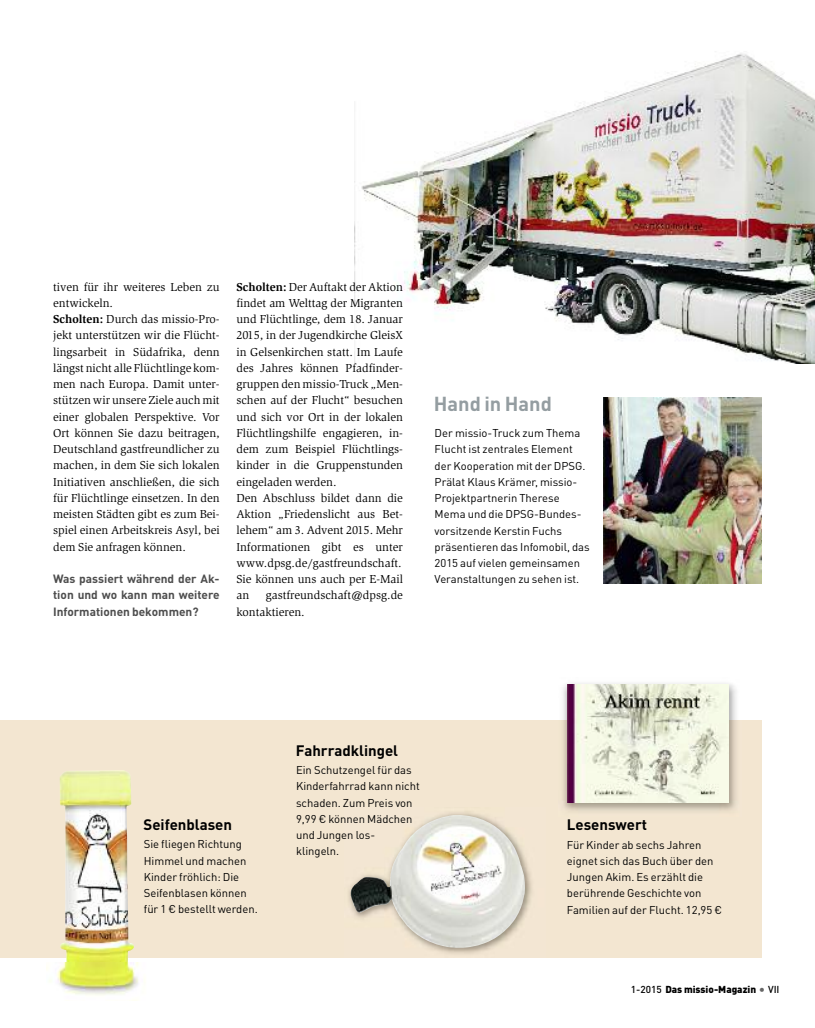
<style>
.page{position:relative;width:815px;height:1028px;background:#fff}
.page>*{position:absolute;margin:0;border:0;box-sizing:border-box;transform-origin:0 0}
.t1{font:700 20px "DIN Pro";color:#949da1}
.t2{font:700 15px "DIN Pro";color:#000}
.t3{font:11.88px/16.2px "Slimbach Std";color:#000}
.t4{font:700 11.88px/16.2px "DIN Pro";color:#4d4d4d;text-align:justify}
.t5{font:11.25px/16.2px "DIN Pro";color:#000}
.t6{font:900 10px "DIN Pro";color:#000}
.s1{font-weight:700}
.s2{font-weight:500}
.s3{font-weight:500;font-size:12.5px;color:#666}
</style>
<div class="page">
<div style="left:0;top:720px;width:761px;height:237px;background:#f3e6d1"></div>
<img style="left:354px;top:53px;width:461px;height:311px">
<img style="left:563px;top:683px;width:174px;height:128px">
<img style="left:568px;top:684px;width:161px;height:118px">
<img style="left:345px;top:811px;width:201px;height:147px">
<img style="left:351px;top:815px;width:174px;height:133px">
<img style="left:60px;top:770px;width:74px;height:192px">
<img style="left:46px;top:962px;width:99px;height:33px">
<img style="left:603px;top:398px;width:159px;height:185px">
<p class="t3" style="left:53px;top:279px;width:168px">tiven für ihr weiteres Leben zu entwickeln.<br><span class="s1">Scholten:</span> Durch das missio-Pro&shy;jekt unterstützen wir die Flücht&shy;lingsarbeit in Südafrika, denn längst nicht alle Flüchtlinge kom&shy;men nach Europa. Damit unter&shy;stützen wir unsere Ziele auch mit einer globalen Perspektive. Vor<br>Ort können Sie dazu beitragen,<br>Deutschland gastfreundlicher zu machen, in dem Sie sich lokalen<br>Initiativen anschließen, die sich für Flüchtlinge einsetzen. In den meisten Städten gibt es zum Bei&shy;spiel einen Arbeitskreis Asyl, bei dem Sie anfragen können.</p>
<p class="t4" style="left:53px;top:570px;width:168px">Was passiert während der Ak&shy;tion und wo kann man weitere Informationen bekommen?</p>
<p class="t3" style="left:236px;top:279px;width:168px"><span class="s1">Scholten:</span> Der Auftakt der Aktion findet am Welttag der Migranten und Flüchtlinge, dem 18. Januar<br>2015, in der Jugendkirche GleisX in Gelsenkirchen statt. Im Laufe des Jahres können Pfadfinder&shy;gruppen den missio-Truck „Men&shy;schen auf der Flucht“ besuchen und sich vor Ort in der lokalen<br>Flüchtlingshilfe engagieren, in&shy;dem zum Beispiel Flüchtlings&shy;kinder in die Gruppenstunden eingeladen werden.<br>Den Abschluss bildet dann die<br>Aktion „Friedenslicht aus Bet&shy;lehem“ am 3. Advent 2015. Mehr<br>Informationen gibt es unter www.dpsg.de/gastfreundschaft.<br>Sie können uns auch per E-Mail an</p>
<p class="t3" style="left:236px;top:588px;width:168px;text-indent:29px">gastfreundschaft@dpsg.de kontaktieren.</p>
<h1 class="t1" style="left:434px;top:392px;width:120px">Hand in Hand</h1>
<p class="t5" style="left:435px;top:425px;width:157px">Der missio-Truck zum Thema<br>Flucht ist zentrales Element der Kooperation mit der DPSG.<br>Prälat Klaus Krämer, missio-<br>Projektpartnerin Therese<br>Mema und die DPSG-Bundes&shy;vorsitzende Kerstin Fuchs präsentieren das Infomobil, das<br>2015 auf vielen gemeinsamen<br>Veranstaltungen zu sehen ist.</p>
<p class="t2" style="left:144px;top:816px;width:90px">Seifenblasen</p>
<p class="t5" style="left:144px;top:836px;width:115px">Sie fliegen Richtung<br>Himmel und machen<br>Kinder fröhlich: Die<br>Seifenblasen können für 1 € bestellt werden.</p>
<p class="t2" style="left:296px;top:741px;width:104px">Fahrradklingel</p>
<p class="t5" style="left:296px;top:762px;width:125px">Ein Schutzengel für das<br>Kinderfahrrad kann nicht schaden. Zum Preis von<br>9,99 € können Mädchen und Jungen los&shy;klingeln.</p>
<p class="t2" style="left:567px;top:816px;width:82px">Lesenswert</p>
<p class="t5" style="left:567px;top:836px;width:157px">Für Kinder ab sechs Jahren eignet sich das Buch über den<br>Jungen Akim. Es erzählt die berührende Geschichte von<br>Familien auf der Flucht. 12,95 €</p>
<p class="t6" style="left:631px;top:983px;width:150px"><span class="s2">1-2015</span> Das missio-Magazin <span class="s3">•</span> <span class="s2">VII</span></p>
</div>
